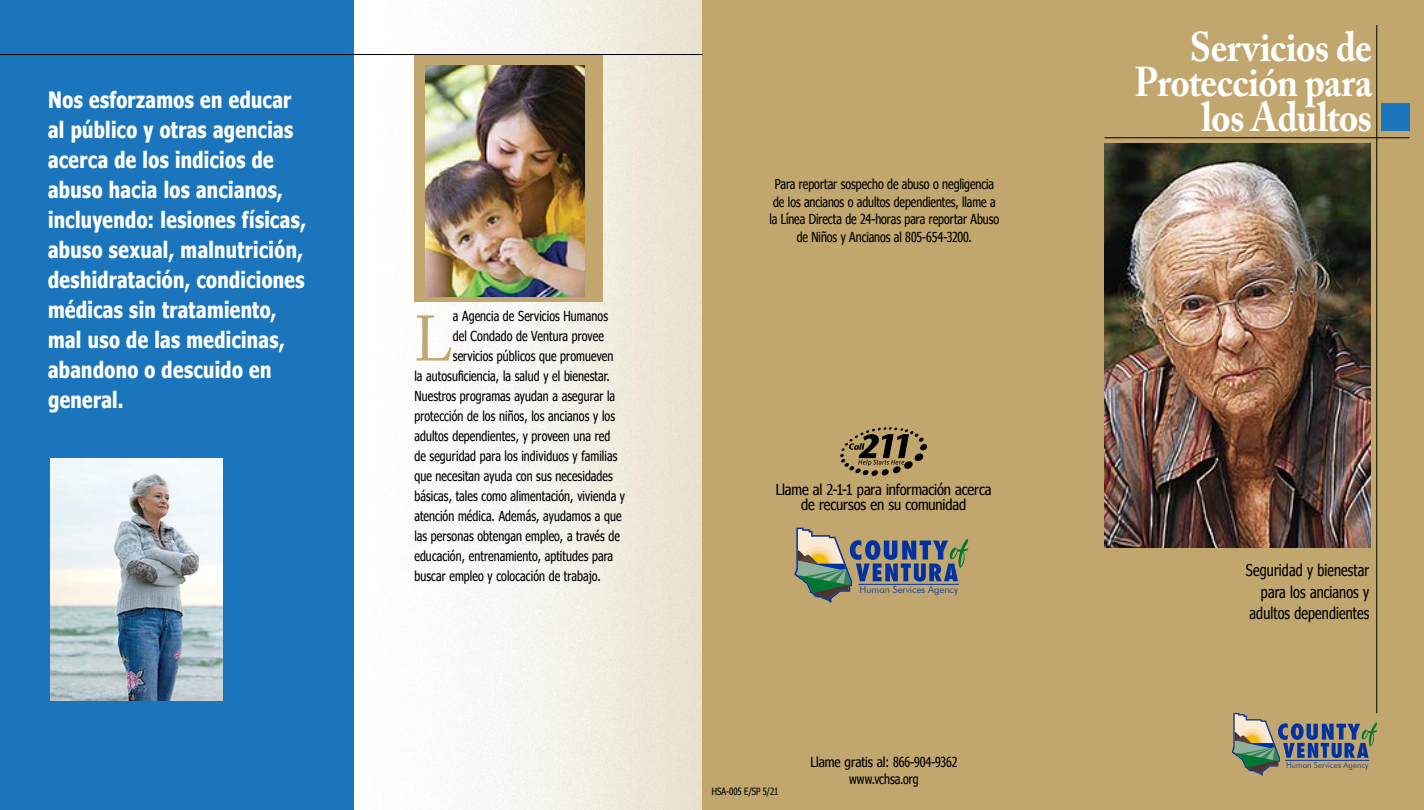
<style>
.page{position:relative;width:1424px;height:810px;background:#fff}
.page>*{position:absolute;margin:0;border:0;box-sizing:border-box;transform-origin:0 0}
.t1{font:63.62px "Adobe Caslon Pro";color:#c1a76e;scale:.9 1}
.t2{font:700 41.25px/35px "Adobe Caslon Pro";letter-spacing:-.015em;color:#fff;text-align:right;scale:.9 1}
.t3{font:700 22.5px/30px "Nina";letter-spacing:.02em;color:#fff;scale:.9 1}
.t4{font:16.25px/21.2px "Nina";letter-spacing:.01em;color:#000;text-align:right;scale:.9 1}
.t5{font:15px/15px "Nina";letter-spacing:-.005em;color:#000;text-align:center}
.t6{font:13.75px/17.5px "Nina";letter-spacing:.01em;color:#000;text-align:center;scale:.9 1}
.t7{font:13.75px/16.9px "Nina";letter-spacing:.01em;color:#000;text-align:center}
.t8{font:10px "Nina";letter-spacing:.01em;color:#000;scale:.9 1}
.t9{font:300 9.88px "Futura BT";color:#0033a1}
.t10{font:300 8.25px "Futura BT";color:#0033a1}
</style>
<div class="page">
<img style="left:353px;top:0;width:349px;height:810px">
<div style="left:702px;top:0;width:721px;height:810px;background:#c1a76e"></div>
<div style="left:0;top:0;width:353px;height:810px;background:#1b75bc"></div>
<div style="left:414px;top:55px;width:188px;height:247px;background:#c1a76e"></div>
<hr style="left:0;top:54px;width:702px;height:1px;background:#000">
<img style="left:51px;top:458px;width:171px;height:243px">
<img style="left:425px;top:65px;width:159px;height:231px">
<img style="left:1104px;top:143px;width:266px;height:404px">
<hr style="left:1104px;top:137px;width:305px;height:1px;background:#000">
<hr style="left:1376px;top:25px;width:1px;height:688px;background:#000">
<div style="left:1380px;top:103px;width:29px;height:28px;background:#1b75bc"></div>
<div style="left:919px;top:444px;width:8px;height:6px;background:#000;border-radius:3px"></div>
<svg style="left:840px;top:427px;width:83px;height:48px"></svg>
<svg style="left:794px;top:528px;width:174px;height:75px"></svg>
<hr style="left:858px;top:584px;width:100px;height:1px;background:#0033a1">
<svg style="left:1231px;top:713px;width:145px;height:63px"></svg>
<hr style="left:1285px;top:760px;width:84px;height:1px;background:#0033a1">
<p class="t3" style="left:48px;top:85px;width:288px">Nos esforzamos en educar al público y otras agencias acerca de los indicios de abuso hacia los ancianos, incluyendo: lesiones físicas, abuso sexual, malnutrición, deshidratación, condiciones médicas sin tratamiento, mal uso de las medicinas, abandono o descuido en general.</p>
<h1 class="t1" style="left:414px;top:301px;width:44px">L</h1>
<p class="t6" style="left:453px;top:306px;width:174px">a Agencia de Servicios Humanos</p>
<p class="t6" style="left:453px;top:326px;width:169px">del Condado de Ventura provee</p>
<p class="t6" style="left:453px;top:346px;width:180px">servicios públicos que promueven</p>
<p class="t6" style="left:414px;top:366px;width:219px">la autosuficiencia, la salud y el bienestar.</p>
<p class="t6" style="left:414px;top:386px;width:224px">Nuestros programas ayudan a asegurar la</p>
<p class="t6" style="left:414px;top:406px;width:224px">protección de los niños, los ancianos y los</p>
<p class="t6" style="left:414px;top:426px;width:219px">adultos dependientes, y proveen una red</p>
<p class="t6" style="left:414px;top:446px;width:227px">de seguridad para los individuos y familias</p>
<p class="t6" style="left:414px;top:466px;width:222px">que necesitan ayuda con sus necesidades</p>
<p class="t6" style="left:414px;top:486px;width:235px">básicas, tales como alimentación, vivienda y</p>
<p class="t6" style="left:414px;top:506px;width:232px">atención médica. Además, ayudamos a que</p>
<p class="t6" style="left:414px;top:526px;width:230px">las personas obtengan empleo, a través de</p>
<p class="t6" style="left:414px;top:546px;width:222px">educación, entrenamiento, aptitudes para</p>
<p class="t6" style="left:414px;top:566px;width:209px">buscar empleo y colocación de trabajo.</p>
<p class="t6" style="left:769px;top:175px;width:257px">Para reportar sospecho de abuso o negligencia de los ancianos o adultos dependientes, llame a la Línea Directa de 24-horas para reportar Abuso de Niños y Ancianos al 805-654-3200.</p>
<p class="t5" style="left:775px;top:481px;width:217px">Llame al 2-1-1 para información acerca de recursos en su comunidad</p>
<p class="t9" style="left:859px;top:584px;width:100px">Human Services Agency</p>
<p class="t8" style="left:711px;top:785px;width:75px">HSA-005 E/SP 5/21</p>
<p class="t7" style="left:810px;top:753px;width:148px">Llame gratis al: 866-904-9362 www.vchsa.org</p>
<h2 class="t2" style="left:1134px;top:30px;width:265px">Servicios de<br>Protección para los Adultos</h2>
<p class="t4" style="left:1245px;top:559px;width:138px">Seguridad y bienestar para los ancianos y adultos dependientes</p>
<p class="t10" style="left:1285px;top:760px;width:84px">Human Services Agency</p>
</div>
